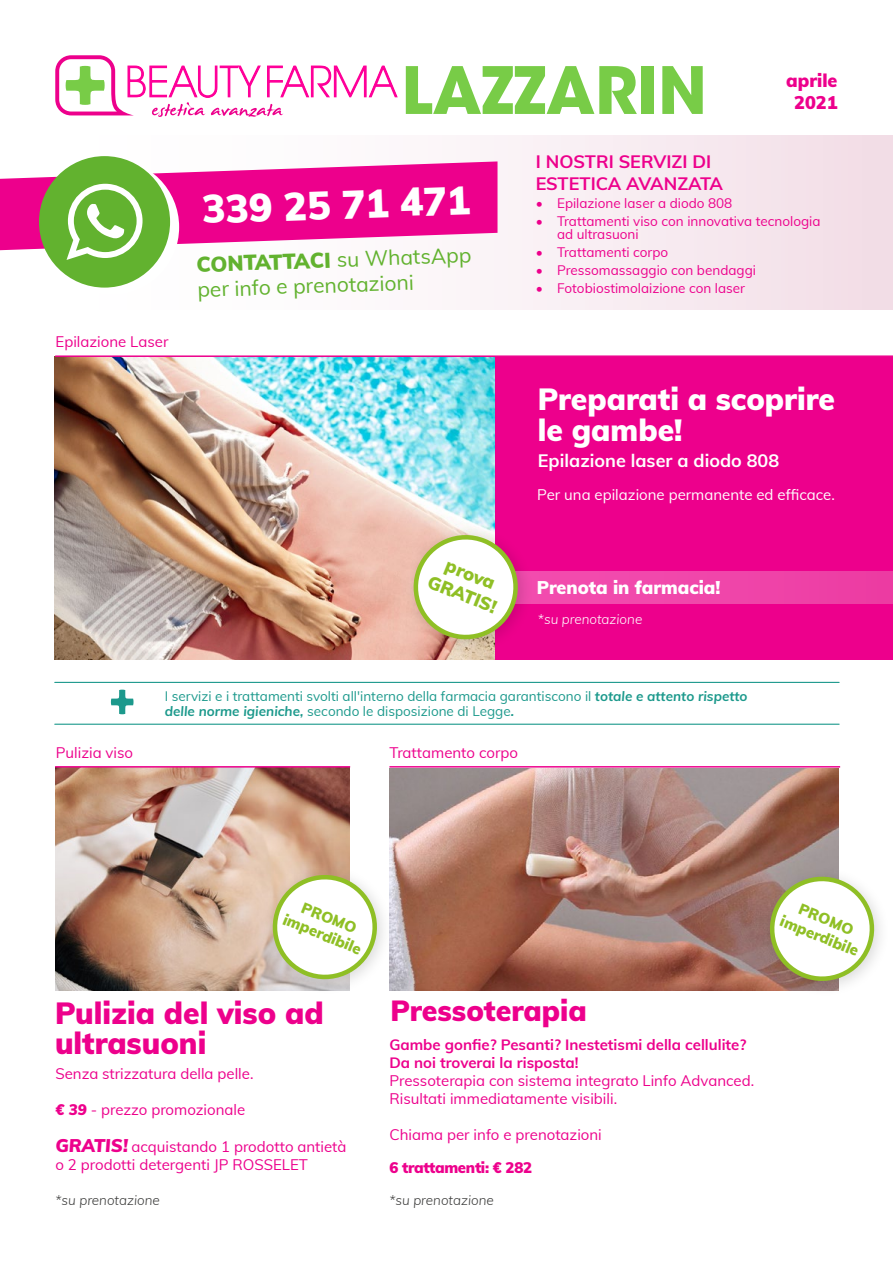
<style>
.page{position:relative;width:893px;height:1263px;background:#fff}
.page>*{position:absolute;margin:0;border:0;box-sizing:border-box;transform-origin:0 0}
.t1{font:900 39px "Muli";color:#fff}
.t2{font:900 30px/31.2px "Muli";color:#fff}
.t3{font:900 30px/30px "Muli";color:#ed008c}
.t4{font:900 28.5px "Muli";color:#ed008c}
.t5{font:21px/25.2px "Muli";color:#62b22f}
.t6{font:700 18px/22.5px "Muli";color:#ed008c}
.t7{font:700 18px "Muli";color:#fff}
.t8{font:900 18px "Muli";color:#fff}
.t9{font:900 18px/21.6px "Muli";color:#8fbf25;text-align:center}
.t10{font:900 18px/21.6px "Muli";color:#ed008c;text-align:center}
.t11{font:15px/18px "Muli";color:#ed008c}
.t12{font:700 15px/18px "Muli";color:#ed008c}
.t13{font:15px "Muli";color:#fff}
.t14{font:900 15px/18px "Muli";color:#8fbf25;text-align:center}
.t15{font:900 15px "Muli";letter-spacing:-.02em;color:#ed008c}
.t16{font:13.5px/13.5px "Muli";color:#ed008c}
.t17{font:13.5px/15.6px "Muli";color:#1c998c}
.t18{font:italic 300 13.5px "Muli";color:#3c3c3b}
.t19{font:italic 300 13.5px "Muli";color:#fff}
.s1{font-weight:900}
.s2{font-weight:700;font-style:italic}
.s3{font-weight:900;font-style:italic}
.s4{font-weight:900;font-style:italic;font-size:18px}
</style>
<div class="page">
<div style="left:0;top:135px;width:893px;height:174px;background:linear-gradient(to right,#fff,#f3e1e9)"></div>
<svg style="left:0;top:156px;width:497px;height:132px"></svg>
<svg style="left:406px;top:66px;width:231px;height:48px"></svg>
<div style="left:641px;top:66px;width:13px;height:48px;background:#78cc47"></div>
<svg style="left:662px;top:66px;width:41px;height:48px"></svg>
<svg style="left:55px;top:55px;width:343px;height:62px"></svg>
<div style="left:493px;top:357px;width:400px;height:303px;background:#ed008c"></div>
<img style="left:54px;top:357px;width:440px;height:303px">
<div style="left:494px;top:571px;width:399px;height:32px;background:#f046aa"></div>
<hr style="left:389px;top:766px;width:451px;height:1px;background:#ed008c">
<hr style="left:55px;top:355px;width:838px;height:2px;background:#ed008c">
<hr style="left:55px;top:724px;width:784px;height:1px;background:#1c998c">
<hr style="left:55px;top:682px;width:784px;height:1px;background:#1c998c">
<svg style="left:111px;top:690px;width:23px;height:24px"></svg>
<img style="left:56px;top:767px;width:294px;height:223px">
<div style="left:403px;top:524px;width:132px;height:132px;background:#000;opacity:.15"></div>
<svg style="left:403px;top:525px;width:125px;height:119px"></svg>
<img style="left:389px;top:768px;width:449px;height:222px">
<div style="left:262px;top:864px;width:132px;height:132px;background:#000;opacity:.15"></div>
<svg style="left:262px;top:865px;width:125px;height:118px"></svg>
<hr style="left:55px;top:766px;width:295px;height:1px;background:#ed008c">
<div style="left:759px;top:866px;width:132px;height:132px;background:#000;opacity:.15"></div>
<svg style="left:760px;top:866px;width:124px;height:119px"></svg>
<p class="t11" style="left:56px;top:332px;width:114px">Epilazione Laser</p>
<h1 class="t1" style="left:201px;top:181px;width:269px;rotate:-2deg">339 25 71 471</h1>
<h3 class="t5" style="left:196px;top:251px;width:277px;rotate:-2deg"><span class="s1">CONTATTACI</span> su WhatsApp per info e prenotazioni</h3>
<p class="t9" style="left:441px;top:550px;width:74px;rotate:22deg">prova<br>GRATIS!</p>
<p class="t10" style="left:786px;top:69px;width:53px">aprile<br>2021</p>
<p class="t6" style="left:536px;top:149px;width:189px">I NOSTRI SERVIZI DI<br>ESTETICA AVANZATA</p>
<p class="t16" style="left:536px;top:196px;width:198px">• Epilazione laser a diodo 808</p>
<p class="t16" style="left:557px;top:214px;width:265px;text-indent:-21px">• Trattamenti viso con innovativa tecnologia ad ultrasuoni</p>
<p class="t16" style="left:536px;top:245px;width:134px">• Trattamenti corpo</p>
<p class="t16" style="left:536px;top:263px;width:222px">• Pressomassaggio con bendaggi</p>
<p class="t16" style="left:536px;top:280px;width:211px">• Fotobiostimolaizione con laser</p>
<h2 class="t2" style="left:538px;top:382px;width:299px">Preparati a scoprire le gambe!</h2>
<p class="t7" style="left:538px;top:447px;width:243px">Epilazione laser a diodo 808</p>
<p class="t13" style="left:537px;top:483px;width:299px">Per una epilazione permanente ed efficace.</p>
<p class="t8" style="left:537px;top:574px;width:185px">Prenota in farmacia!</p>
<p class="t19" style="left:538px;top:609px;width:106px">*su prenotazione</p>
<p class="t11" style="left:56px;top:743px;width:79px">Pulizia viso</p>
<p class="t17" style="left:165px;top:687px;width:584px">I servizi e i trattamenti svolti all'interno della farmacia garantiscono il <span class="s2">totale e attento rispetto delle norme igieniche,</span> secondo le disposizione di Legge<span class="s2">.</span></p>
<p class="t11" style="left:389px;top:743px;width:130px">Trattamento corpo</p>
<p class="t14" style="left:294px;top:893px;width:85px;rotate:22deg">PROMO imperdibile</p>
<h2 class="t3" style="left:55px;top:996px;width:270px">Pulizia del viso ad ultrasuoni</h2>
<p class="t11" style="left:55px;top:1063px;width:200px">Senza strizzatura della pelle.</p>
<p class="t11" style="left:55px;top:1099px;width:191px"><span class="s3">€ 39</span> - prezzo promozionale</p>
<p class="t11" style="left:55px;top:1137px;width:292px"><span class="s4">GRATIS!</span> acquistando 1 prodotto antietà o 2 prodotti detergenti JP ROSSELET</p>
<p class="t18" style="left:55px;top:1190px;width:106px">*su prenotazione</p>
<h3 class="t4" style="left:390px;top:990px;width:198px">Pressoterapia</h3>
<p class="t12" style="left:389px;top:1035px;width:358px">Gambe gonfie? Pesanti? Inestetismi della cellulite?<br>Da noi troverai la risposta!</p>
<p class="t11" style="left:389px;top:1071px;width:366px">Pressoterapia con sistema integrato Linfo Advanced.<br>Risultati immediatamente visibili.</p>
<p class="t11" style="left:389px;top:1125px;width:214px">Chiama per info e prenotazioni</p>
<p class="t15" style="left:389px;top:1156px;width:144px">6 trattamenti: € 282</p>
<p class="t18" style="left:389px;top:1190px;width:106px">*su prenotazione</p>
<p class="t14" style="left:791px;top:895px;width:85px;rotate:22deg">PROMO imperdibile</p>
</div>
